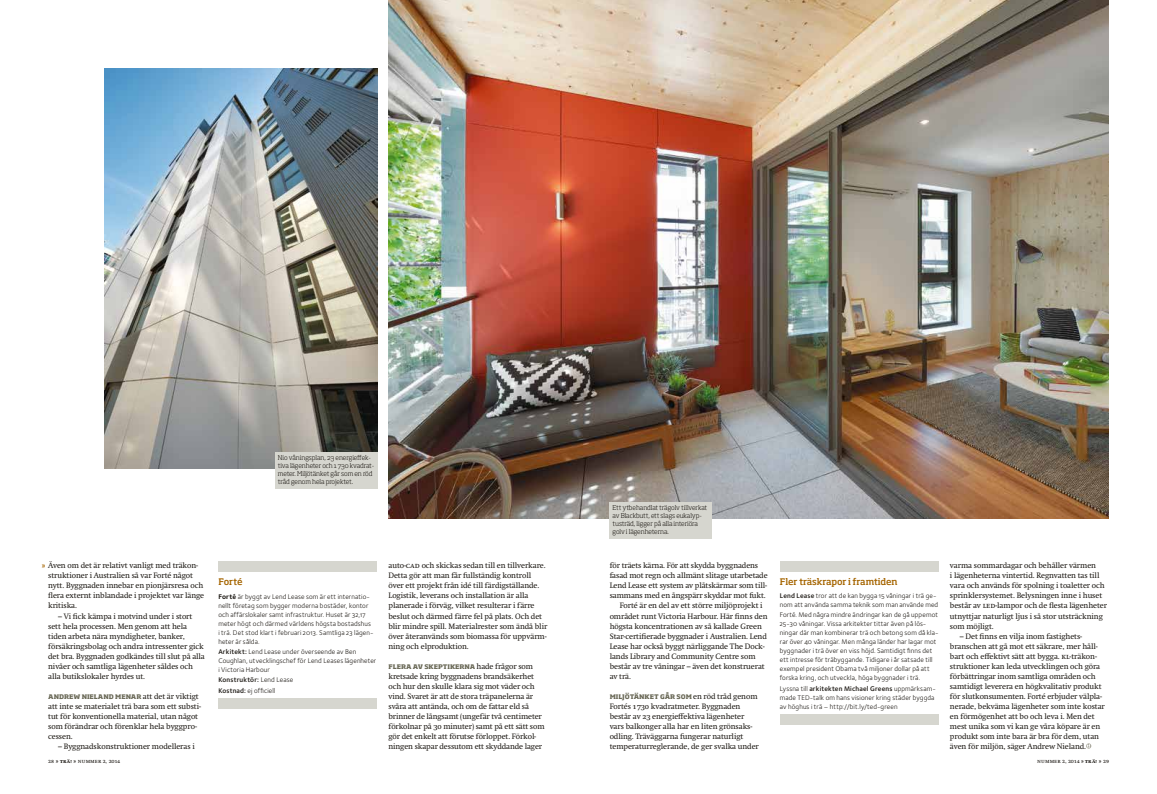
<style>
.page{position:relative;width:1157px;height:794px;background:#fff}
.page>*{position:absolute;margin:0;border:0;box-sizing:border-box;transform-origin:0 0}
.t1{font:500 9px "Soho Std";letter-spacing:-.015em;color:#a56500}
.t2{font:8px/10px "Swift Neue LT Pro";letter-spacing:-.01em;color:#1d1914}
.t3{font:700 8px "Soho Std";letter-spacing:-.005em;color:#696856}
.t4{font:7px/9px "Foundry Sterling Book OSF";letter-spacing:.015em;color:#1d1914}
.t5{font:7px "Foundry Sterling Demi OSF";letter-spacing:.02em;color:#1d1914}
.t6{font:300 6.5px/8px "Soho Std";letter-spacing:-.01em;color:#1d1914}
.t7{font:6px "Swift Neue LT Pro";letter-spacing:.005em;color:#1d1914}
.s1{font-weight:700;color:#a56500}
.s2{font-family:"Swift Neue LT Pro";font-weight:400;color:#1d1914}
.s3{font-family:"Foundry Sterling Bold OSF"}
.s4{font-family:"Foundry Sterling Demi OSF"}
.s5{font-family:"Foundry Sterling Book OSF"}
.s6{font-weight:700}
.s7{font-weight:700;font-size:5.5px}
</style>
<div class="page">
<img style="left:105px;top:68px;width:272px;height:400px">
<img style="left:388px;top:0;width:720px;height:518px">
<div style="left:780px;top:561px;width:158px;height:10px;background:#d6d6cf"></div>
<div style="left:218px;top:561px;width:159px;height:10px;background:#d6d6cf"></div>
<div style="left:780px;top:715px;width:158px;height:10px;background:#d6d6cf"></div>
<div style="left:218px;top:698px;width:159px;height:10px;background:#d6d6cf"></div>
<svg style="left:1086px;top:743px;width:5px;height:5px"></svg>
<div style="left:609px;top:502px;width:102px;height:37px;background:#d6d6cf"></div>
<div style="left:275px;top:452px;width:102px;height:36px;background:#d6d6cf"></div>
<p class="t2" style="left:48px;top:561px;width:157px;text-indent:-6px"><span class="s1">»</span> Även om det är relativt vanligt med träkon&shy;struktioner i Australien så var Forté något nytt. Byggnaden innebar en pionjärsresa och flera externt inblandade i projektet var länge kritiska.</p>
<p class="t2" style="left:48px;top:611px;width:158px;text-indent:10px">– Vi fick kämpa i motvind under i stort sett hela processen. Men genom att hela tiden arbeta nära myndigheter, banker, försäkringsbolag och andra intressenter gick det bra. Byggnaden godkändes till slut på alla nivåer och samtliga lägenheter såldes och alla butikslokaler hyrdes ut.</p>
<p class="t3" style="left:48px;top:690px;width:152px">Andrew Nieland menar <span class="s2">att det är viktigt</span></p>
<p class="t2" style="left:48px;top:701px;width:154px">att inte se materialet trä bara som ett substi&shy;tut för konventionella material, utan något som förändrar och förenklar hela byggpro&shy;cessen.</p>
<p class="t2" style="left:58px;top:741px;width:138px">– Byggnadskonstruktioner modelleras i</p>
<p class="t6" style="left:278px;top:453px;width:98px">Nio våningsplan, 23 energieffek&shy;tiva lägenheter och 1730 kvadrat&shy;meter. Miljötänket går som en röd tråd genom hela projektet.</p>
<p class="t6" style="left:612px;top:504px;width:96px">Ett ytbehandlat trägolv tillverkat av Blackbutt, ett slags eukalyp&shy;tusträd, ligger på alla interiöra golv i lägenheterna.</p>
<p class="t2" style="left:609px;top:561px;width:150px">för träets kärna. För att skydda byggnadens</p>
<p class="t2" style="left:609px;top:571px;width:159px">fasad mot regn och allmänt slitage utarbetade</p>
<p class="t2" style="left:609px;top:581px;width:159px">Lend Lease ett system av plåtskärmar som till-</p>
<p class="t2" style="left:609px;top:591px;width:158px">sammans med en ångspärr skyddar mot fukt.</p>
<p class="t2" style="left:619px;top:601px;width:144px">Forté är en del av ett större miljöprojekt i</p>
<p class="t2" style="left:609px;top:611px;width:159px">området runt Victoria Harbour. Här finns den</p>
<p class="t2" style="left:609px;top:621px;width:154px">högsta koncentrationen av så kallade Green</p>
<p class="t2" style="left:609px;top:631px;width:159px">Star-certifierade byggnader i Australien. Lend</p>
<p class="t2" style="left:609px;top:641px;width:157px">Lease har också byggt närliggande The Dock-</p>
<p class="t2" style="left:609px;top:651px;width:146px">lands Library and Community Centre som</p>
<p class="t2" style="left:609px;top:661px;width:157px">består av tre våningar – även det konstruerat</p>
<p class="t2" style="left:609px;top:671px;width:23px">av trä.</p>
<p class="t3" style="left:609px;top:690px;width:148px">Miljötänket går som <span class="s2">en röd tråd genom</span></p>
<p class="t2" style="left:609px;top:701px;width:151px">Fortés 1730 kvadratmeter. Byggnaden består av 23 energieffektiva lägenheter vars balkonger alla har en liten grönsaks&shy;odling. Träväggarna fungerar naturligt temperaturreglerande, de ger svalka under</p>
<p class="t2" style="left:388px;top:561px;width:160px">auto-CAD och skickas sedan till en tillverkare.<br>Detta gör att man får fullständig kontroll över ett projekt från idé till färdigställande.<br>Logistik, leverans och installation är alla planerade i förväg, vilket resulterar i färre beslut och därmed färre fel på plats. Och det blir mindre spill. Materialrester som ändå blir över återanvänds som biomassa för uppvärm&shy;ning och elproduktion.</p>
<p class="t3" style="left:388px;top:660px;width:145px">Flera av skeptikerna <span class="s2">hade frågor som</span></p>
<p class="t2" style="left:388px;top:671px;width:156px">kretsade kring byggnadens brandsäkerhet och hur den skulle klara sig mot väder och vind. Svaret är att de stora träpanelerna är svåra att antända, och om de fattar eld så brinner de långsamt (ungefär två centimeter förkolnar på 30 minuter) samt på ett sätt som gör det enkelt att förutse förloppet. Förkol&shy;ningen skapar dessutom ett skyddande lager</p>
<p class="t1" style="left:218px;top:576px;width:26px">Forté</p>
<p class="t1" style="left:780px;top:576px;width:119px">Fler träskrapor i framtiden</p>
<p class="t4" style="left:218px;top:591px;width:157px"><span class="s3">Forté</span> är byggt av Lend Lease som är ett internatio&shy;nellt företag som bygger moderna bostäder, kontor och affärslokaler samt infrastruktur. Huset är 32,17 meter högt och därmed världens högsta bostadshus i trä. Det stod klart i februari 2013. Samtliga 23 lägen&shy;heter är sålda.</p>
<p class="t4" style="left:218px;top:647px;width:160px"><span class="s4">Arkitekt:</span> Lend Lease under överseende av Ben<br>Coughlan, utvecklingschef för Lend Leases lägenheter i Victoria Harbour</p>
<p class="t5" style="left:218px;top:675px;width:76px">Konstruktör: <span class="s5">Lend Lease</span></p>
<p class="t4" style="left:218px;top:686px;width:58px"><span class="s4">Kostnad:</span> ej officiell</p>
<p class="t4" style="left:780px;top:591px;width:160px"><span class="s4">Lend Lease</span> tror att de kan bygga 15 våningar i trä ge&shy;nom att använda samma teknik som man använde med Forté. Med några mindre ändringar kan de gå uppemot 25-30 våningar. Vissa arkitekter tittar även på lös&shy;ningar där man kombinerar trä och betong som då kla&shy;rar över 40 våningar. Men många länder har lagar mot byggnader i trä över en viss höjd. Samtidigt finns det ett intresse för träbyggande. Tidigare i år satsade till exempel president Obama två miljoner dollar på att forska kring, och utveckla, höga byggnader i trä.</p>
<p class="t5" style="left:780px;top:684px;width:157px"><span class="s5">Lyssna till</span> arkitekten Michael Greens <span class="s5">uppmärksam-</span></p>
<p class="t4" style="left:780px;top:693px;width:156px">made TED-talk om hans visioner kring städer byggda av höghus i trä – http://bit.ly/ted-green</p>
<p class="t2" style="left:950px;top:561px;width:159px">varma sommardagar och behåller värmen<br>i lägenheterna vintertid. Regnvatten tas till vara och används för spolning i toaletter och sprinklersystemet. Belysningen inne i huset består av LED-lampor och de flesta lägenheter utnyttjar naturligt ljus i så stor utsträckning som möjligt.</p>
<p class="t2" style="left:950px;top:631px;width:156px;text-indent:10px">– Det finns en vilja inom fastighets&shy;branschen att gå mot ett säkrare, mer håll&shy;bart och effektivt sätt att bygga. KL-träkon&shy;struktioner kan leda utvecklingen och göra förbättringar inom samtliga områden och samtidigt leverera en högkvalitativ produkt för slutkonsumenten. Forté erbjuder välpla&shy;nerade, bekväma lägenheter som inte kostar en förmögenhet att bo och leva i. Men det mest unika som vi kan ge våra köpare är en produkt som inte bara är bra för dem, utan även för miljön, säger Andrew Nieland.</p>
<p class="t7" style="left:48px;top:757px;width:74px">28 <span class="s6">»</span> <span class="s7">trä!</span> <span class="s6">»</span> nummer 2, 2014</p>
<p class="t7" style="left:1037px;top:757px;width:73px">nummer 2, 2014 <span class="s6">»</span> <span class="s7">trä!</span> <span class="s6">»</span> 29</p>
</div>
